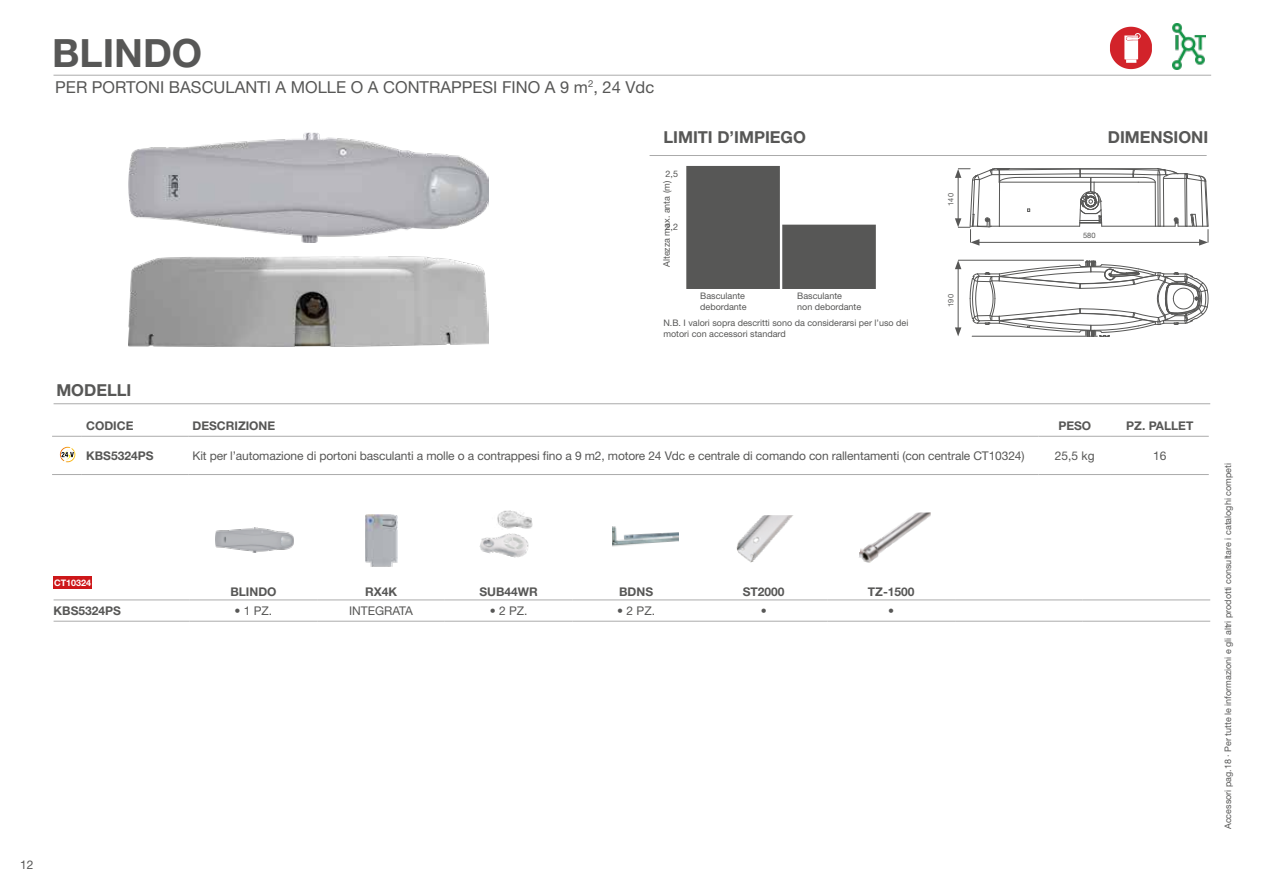
<style>
.page{position:relative;width:1263px;height:893px;background:#fff}
.page>*{position:absolute;margin:0;border:0;box-sizing:border-box;transform-origin:0 0}
.t1{font:700 39px "Helvetica Neue LT Std";color:#575756}
.t2{font:16.5px "Helvetica Neue LT Std";color:#575756}
.t3{font:700 16.5px "Helvetica Neue LT Std";color:#575756}
.t4{font:12px "Helvetica Neue LT Std";letter-spacing:-.01em;color:#575756}
.t5{font:700 12px "Helvetica Neue LT Std";color:#575756}
.t6{font:9px/10.5px "Helvetica Neue LT Std";color:#575756}
.t7{font:700 9px "Helvetica Neue LT Std";color:#fff}
.t8{font:7.5px "Helvetica Neue LT Std";color:#575756}
</style>
<div class="page">
<hr style="left:649px;top:155px;width:557px;height:1px;background:#ababab">
<img style="left:215px;top:528px;width:78px;height:25px">
<img style="left:366px;top:514px;width:31px;height:53px">
<img style="left:479px;top:533px;width:50px;height:25px">
<img style="left:497px;top:510px;width:36px;height:19px">
<img style="left:736px;top:515px;width:57px;height:48px">
<img style="left:859px;top:512px;width:72px;height:51px">
<div style="left:54px;top:576px;width:38px;height:13px;background:#cd1719"></div>
<svg style="left:969px;top:260px;width:240px;height:77px"></svg>
<hr style="left:972px;top:336px;width:125px;height:1px;background:#575756">
<hr style="left:958px;top:260px;width:125px;height:1px;background:#575756">
<svg style="left:955px;top:168px;width:254px;height:78px"></svg>
<hr style="left:958px;top:267px;width:1px;height:63px;background:#575756">
<svg style="left:955px;top:327px;width:6px;height:9px"></svg>
<svg style="left:955px;top:260px;width:6px;height:9px"></svg>
<svg style="left:686px;top:166px;width:190px;height:123px"></svg>
<svg style="left:59px;top:446px;width:16px;height:17px"></svg>
<hr style="left:54px;top:403px;width:1156px;height:1px;background:#ababab">
<img style="left:129px;top:132px;width:359px;height:111px">
<img style="left:129px;top:256px;width:359px;height:91px">
<hr style="left:54px;top:75px;width:1157px;height:1px;background:#ababab">
<img style="left:1172px;top:23px;width:33px;height:46px">
<svg style="left:1110px;top:27px;width:42px;height:42px"></svg>
<img style="left:612px;top:526px;width:66px;height:21px">
<hr style="left:52px;top:436px;width:30px;height:1px;background:#ababab">
<hr style="left:52px;top:474px;width:30px;height:1px;background:#ababab">
<hr style="left:82px;top:436px;width:106px;height:1px;background:#ababab">
<hr style="left:82px;top:474px;width:106px;height:1px;background:#ababab">
<hr style="left:188px;top:436px;width:851px;height:1px;background:#ababab">
<hr style="left:188px;top:474px;width:851px;height:1px;background:#ababab">
<hr style="left:1039px;top:436px;width:72px;height:1px;background:#ababab">
<hr style="left:1039px;top:474px;width:72px;height:1px;background:#ababab">
<hr style="left:1111px;top:436px;width:98px;height:1px;background:#ababab">
<hr style="left:1111px;top:474px;width:98px;height:1px;background:#ababab">
<hr style="left:54px;top:600px;width:136px;height:1px;background:#ababab">
<hr style="left:54px;top:621px;width:136px;height:1px;background:#ababab">
<hr style="left:190px;top:600px;width:127px;height:1px;background:#ababab">
<hr style="left:190px;top:621px;width:127px;height:1px;background:#ababab">
<hr style="left:317px;top:600px;width:128px;height:1px;background:#ababab">
<hr style="left:445px;top:600px;width:127px;height:1px;background:#ababab">
<hr style="left:317px;top:621px;width:128px;height:1px;background:#ababab">
<hr style="left:445px;top:621px;width:127px;height:1px;background:#ababab">
<hr style="left:572px;top:600px;width:128px;height:1px;background:#ababab">
<hr style="left:700px;top:600px;width:127px;height:1px;background:#ababab">
<hr style="left:827px;top:600px;width:128px;height:1px;background:#ababab">
<hr style="left:572px;top:621px;width:128px;height:1px;background:#ababab">
<hr style="left:700px;top:621px;width:127px;height:1px;background:#ababab">
<hr style="left:827px;top:621px;width:128px;height:1px;background:#ababab">
<hr style="left:955px;top:600px;width:128px;height:1px;background:#ababab">
<hr style="left:955px;top:621px;width:128px;height:1px;background:#ababab">
<hr style="left:1083px;top:600px;width:127px;height:1px;background:#ababab">
<hr style="left:1083px;top:621px;width:127px;height:1px;background:#ababab">
<h3 class="t4" style="left:20px;top:857px;width:15px">12</h3>
<h1 class="t1" style="left:52px;top:29px;width:152px">BLINDO</h1>
<h2 class="t2" style="left:55px;top:77px;width:600px">PER PORTONI BASCULANTI A MOLLE O A CONTRAPPESI FINO A 9 m<sup>2</sup>, 24 Vdc</h2>
<h2 class="t3" style="left:663px;top:127px;width:144px">LIMITI D’IMPIEGO</h2>
<p class="t6" style="left:665px;top:168px;width:14px">2,5</p>
<p class="t6" style="left:661px;top:267px;width:88px;rotate:-90deg">Altezza max. anta (m)</p>
<p class="t6" style="left:665px;top:222px;width:14px">2,2</p>
<p class="t6" style="left:700px;top:291px;width:48px">Basculante debordante</p>
<p class="t6" style="left:797px;top:291px;width:66px">Basculante<br>non debordante</p>
<p class="t6" style="left:663px;top:318px;width:247px">N.B. I valori sopra descritti sono da considerarsi per l’uso dei motori con accessori standard</p>
<p class="t8" style="left:946px;top:206px;width:14px;rotate:-90deg">140</p>
<p class="t8" style="left:946px;top:307px;width:14px;rotate:-90deg">190</p>
<h2 class="t3" style="left:1108px;top:127px;width:102px">DIMENSIONI</h2>
<p class="t8" style="left:1083px;top:231px;width:14px">580</p>
<h2 class="t3" style="left:56px;top:379px;width:77px">MODELLI</h2>
<h3 class="t5" style="left:86px;top:418px;width:49px">CODICE</h3>
<h3 class="t5" style="left:192px;top:418px;width:84px">DESCRIZIONE</h3>
<h3 class="t5" style="left:1058px;top:418px;width:34px">PESO</h3>
<h3 class="t5" style="left:1126px;top:418px;width:69px">PZ. PALLET</h3>
<h3 class="t5" style="left:86px;top:448px;width:69px">KBS5324PS</h3>
<h3 class="t4" style="left:192px;top:448px;width:834px">Kit per l’automazione di portoni basculanti a molle o a contrappesi fino a 9 m2, motore 24 Vdc e centrale di comando con rallentamenti (con centrale CT10324)</h3>
<h3 class="t4" style="left:1055px;top:448px;width:41px">25,5 kg</h3>
<h3 class="t4" style="left:1153px;top:448px;width:15px">16</h3>
<p class="t7" style="left:54px;top:577px;width:39px">CT10324</p>
<h3 class="t5" style="left:230px;top:584px;width:48px">BLINDO</h3>
<h3 class="t5" style="left:365px;top:584px;width:34px">RX4K</h3>
<h3 class="t5" style="left:479px;top:584px;width:60px">SUB44WR</h3>
<h3 class="t5" style="left:619px;top:584px;width:36px">BDNS</h3>
<h3 class="t5" style="left:743px;top:584px;width:43px">ST2000</h3>
<h3 class="t5" style="left:868px;top:584px;width:48px">TZ-1500</h3>
<h3 class="t5" style="left:54px;top:603px;width:69px">KBS5324PS</h3>
<h3 class="t4" style="left:235px;top:603px;width:39px">• 1 PZ.</h3>
<h3 class="t4" style="left:349px;top:603px;width:65px">INTEGRATA</h3>
<h3 class="t4" style="left:490px;top:603px;width:39px">• 2 PZ.</h3>
<h3 class="t4" style="left:617px;top:603px;width:39px">• 2 PZ.</h3>
<h3 class="t4" style="left:761px;top:603px;width:7px">•</h3>
<h3 class="t4" style="left:888px;top:603px;width:7px">•</h3>
<p class="t6" style="left:1222px;top:829px;width:367px;rotate:-90deg">Accessori pag.18 ∙ Per tutte le informazioni e gli altri prodotti consultare i cataloghi competi</p>
</div>
